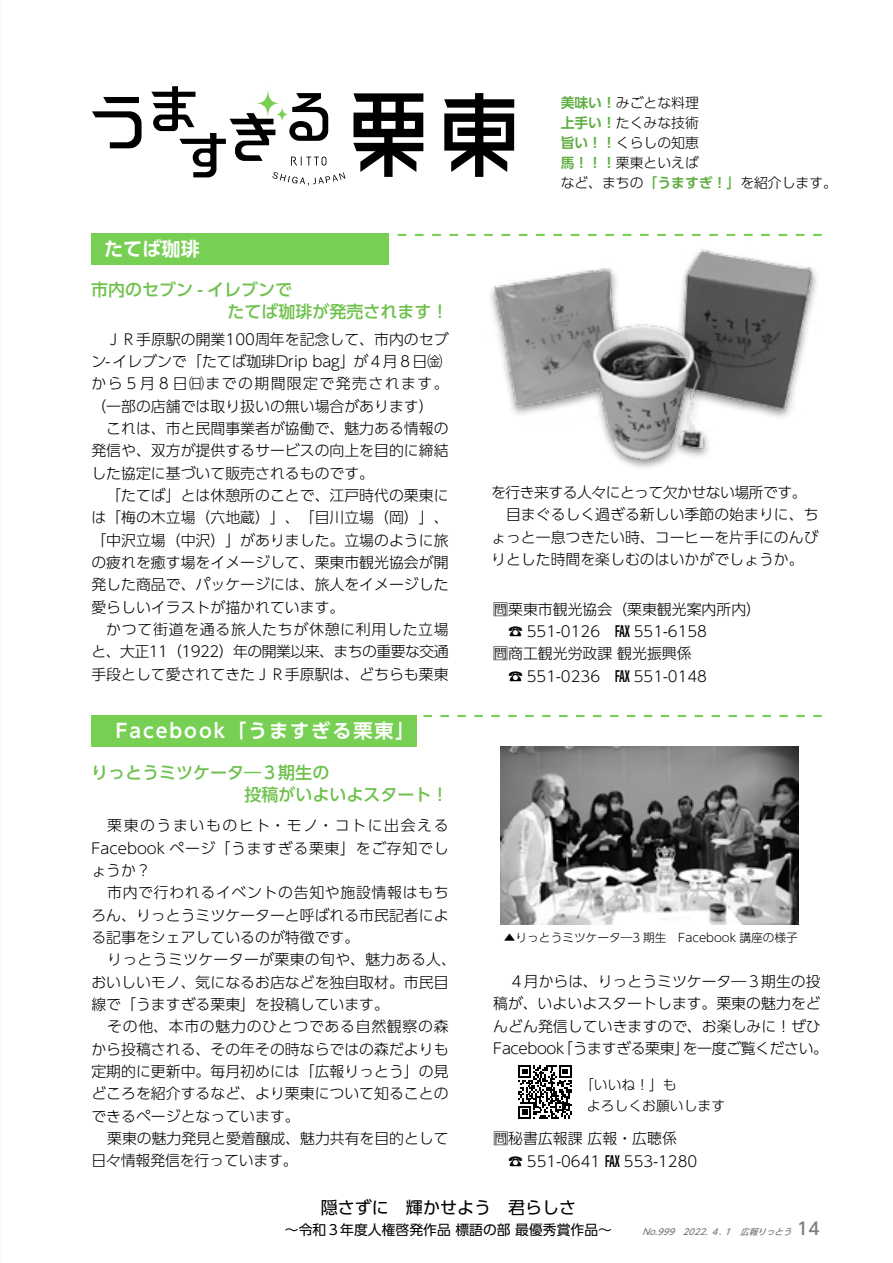
<style>
.page{position:relative;width:893px;height:1263px;background:#fff}
.page>*{position:absolute;margin:0;border:0;box-sizing:border-box;transform-origin:0 0}
.t1{font:700 19.2px "UD Shin Go Pro De";letter-spacing:.1em;color:#fff}
.t2{font:500 16.95px/22.4px "UD Shin Go Pro";color:#6ec14c}
.t3{font:16.95px "UD Shin Go Pro";color:#000}
.t4{font:300 14.85px/22.4px "UD Shin Go Pro";color:#000;text-align:justify}
.t5{font:300 14.85px "UD Shin Go Pro";letter-spacing:-.04em;color:#000}
.t6{font:300 13.8px/20.2px "UD Shin Go Pro";color:#000}
.t7{font:13.8px "UD Shin Go Pro";color:#000}
.t8{font:300 11.7px "UD Shin Go Pro";color:#000}
.t9{font:italic 500 8.55px "UD Shin Go Pro";color:#7d7d7d}
.s1{font-family:"UD Shin Go Pro De";font-weight:700;color:#62af44}
.s2{font-weight:500}
.s3{font-style:normal;font-size:16.95px}
</style>
<div class="page">
<img style="left:501px;top:746px;width:297px;height:179px">
<div style="left:91px;top:715px;width:326px;height:31px;background:#77d053"></div>
<svg style="left:423px;top:715px;width:399px;height:2px"></svg>
<svg style="left:518px;top:1065px;width:54px;height:53px"></svg>
<svg style="left:92px;top:86px;width:423px;height:100px"></svg>
<div style="left:91px;top:233px;width:297px;height:32px;background:#77d053"></div>
<img style="left:488px;top:233px;width:333px;height:235px">
<svg style="left:398px;top:234px;width:424px;height:2px"></svg>
<p class="t1" style="left:104px;top:233px;width:97px">たてば珈琲</p>
<p class="t2" style="left:227px;top:277px;width:223px;text-indent:-136px">市内のセブン - イレブンで<br>たてば珈琲が発売されます！</p>
<p class="t4" style="left:91px;top:327px;width:359px;text-align:left;text-indent:15px">ＪＲ手原駅の開業100周年を記念して、市内のセブン- イレブンで「たてば珈琲Drip bag」が４月８日㈮から５月８日㈰までの期間限定で発売されます。（一部の店舗では取り扱いの無い場合があります）</p>
<p class="t4" style="left:91px;top:417px;width:359px;text-indent:15px">これは、市と民間事業者が協働で、魅力ある情報の発信や、双方が提供するサービスの向上を目的に締結した協定に基づいて販売されるものです。</p>
<p class="t4" style="left:91px;top:484px;width:359px;text-indent:15px">「たてば」とは休憩所のことで、江戸時代の栗東には「梅の木立場（六地蔵）」、「目川立場（岡）」、「中沢立場（中沢）」がありました。立場のように旅の疲れを癒す場をイメージして、栗東市観光協会が開発した商品で、パッケージには、旅人をイメージした愛らしいイラストが描かれています。</p>
<p class="t4" style="left:91px;top:618px;width:359px;text-indent:15px">かつて街道を通る旅人たちが休憩に利用した立場と、大正11（1922）年の開業以来、まちの重要な交通手段として愛されてきたＪＲ手原駅は、どちらも栗東</p>
<p class="t1" style="left:116px;top:715px;width:300px">Facebook「うますぎる栗東」</p>
<p class="t2" style="left:244px;top:761px;width:206px;text-indent:-153px">りっとうミツケータ―３期生の<br>投稿がいよいよスタート！</p>
<p class="t4" style="left:91px;top:814px;width:359px;text-indent:16px">栗東のうまいものヒト・モノ・コトに出会えるFacebook ページ「うますぎる栗東」をご存知でしょうか？</p>
<p class="t4" style="left:91px;top:881px;width:359px;text-indent:16px">市内で行われるイベントの告知や施設情報はもちろん、りっとうミツケーターと呼ばれる市民記者による記事をシェアしているのが特徴です。</p>
<p class="t4" style="left:91px;top:948px;width:366px;text-align:left;text-indent:16px">りっとうミツケーターが栗東の旬や、魅力ある人、おいしいモノ、気になるお店などを独自取材。市民目線で「うますぎる栗東」を投稿しています。</p>
<p class="t4" style="left:91px;top:1015px;width:359px;text-indent:16px">その他、本市の魅力のひとつである自然観察の森から投稿される、その年その時ならではの森だよりも定期的に更新中。毎月初めには「広報りっとう」の見どころを紹介するなど、より栗東について知ることのできるページとなっています。</p>
<p class="t4" style="left:91px;top:1126px;width:359px;text-indent:16px">栗東の魅力発見と愛着醸成、魅力共有を目的として日々情報発信を行っています。</p>
<p class="t6" style="left:561px;top:92px;width:278px"><span class="s1">美味い！</span>みごとな料理<br><span class="s1">上手い！</span>たくみな技術<br><span class="s1">旨い！！</span>くらしの知恵<br><span class="s1">馬！！！</span>栗東といえば<br>など、まちの<span class="s1">「うますぎ！」</span>を紹介します。</p>
<p class="t5" style="left:491px;top:480px;width:317px">を行き来する人々にとって欠かせない場所です。</p>
<p class="t4" style="left:506px;top:503px;width:314px">目まぐるしく過ぎる新しい季節の始まりに、ち</p>
<p class="t4" style="left:491px;top:525px;width:329px">ょっと一息つきたい時、コーヒーを片手にのんび</p>
<p class="t4" style="left:491px;top:547px;width:314px">りとした時間を楽しむのはいかがでしょうか。</p>
<p class="t4" style="left:493px;top:597px;width:269px">問栗東市観光協会（栗東観光案内所内）</p>
<p class="t4" style="left:508px;top:620px;width:200px">☎ 551-0126　<span class="s2">ＦＡＸ</span> 551-6158</p>
<p class="t4" style="left:493px;top:642px;width:200px">問商工観光労政課 観光振興係</p>
<p class="t4" style="left:493px;top:664px;width:215px">　☎ 551-0236　<span class="s2">ＦＡＸ</span> 551-0148</p>
<p class="t8" style="left:504px;top:928px;width:295px">▲りっとうミツケータ―3 期生　Facebook 講座の様子</p>
<p class="t4" style="left:493px;top:969px;width:336px;text-align:center">４月からは、りっとうミツケータ―３期生の投<br>稿が、いよいよスタートします。栗東の魅力をどんどん発信していきますので、お楽しみに！ぜひ<br>Facebook「うますぎる栗東」を一度ご覧ください。</p>
<p class="t6" style="left:587px;top:1073px;width:140px;line-height:21.3px;text-indent:-7px">「いいね！」も<br>よろしくお願いします</p>
<p class="t4" style="left:508px;top:1127px;width:191px;text-indent:-15px">問秘書広報課 広報・広聴係<br>☎ 551-0641 <span class="s2">ＦＡＸ</span> 553-1280</p>
<p class="t3" style="left:321px;top:1194px;width:257px">隠さずに　輝かせよう　君らしさ</p>
<p class="t7" style="left:285px;top:1218px;width:329px">～令和３年度人権啓発作品 標語の部 最優秀賞作品～</p>
<p class="t9" style="left:642px;top:1225px;width:179px">No.999　2022.４. １　広報りっとう <span class="s3">1 4</span></p>
</div>
